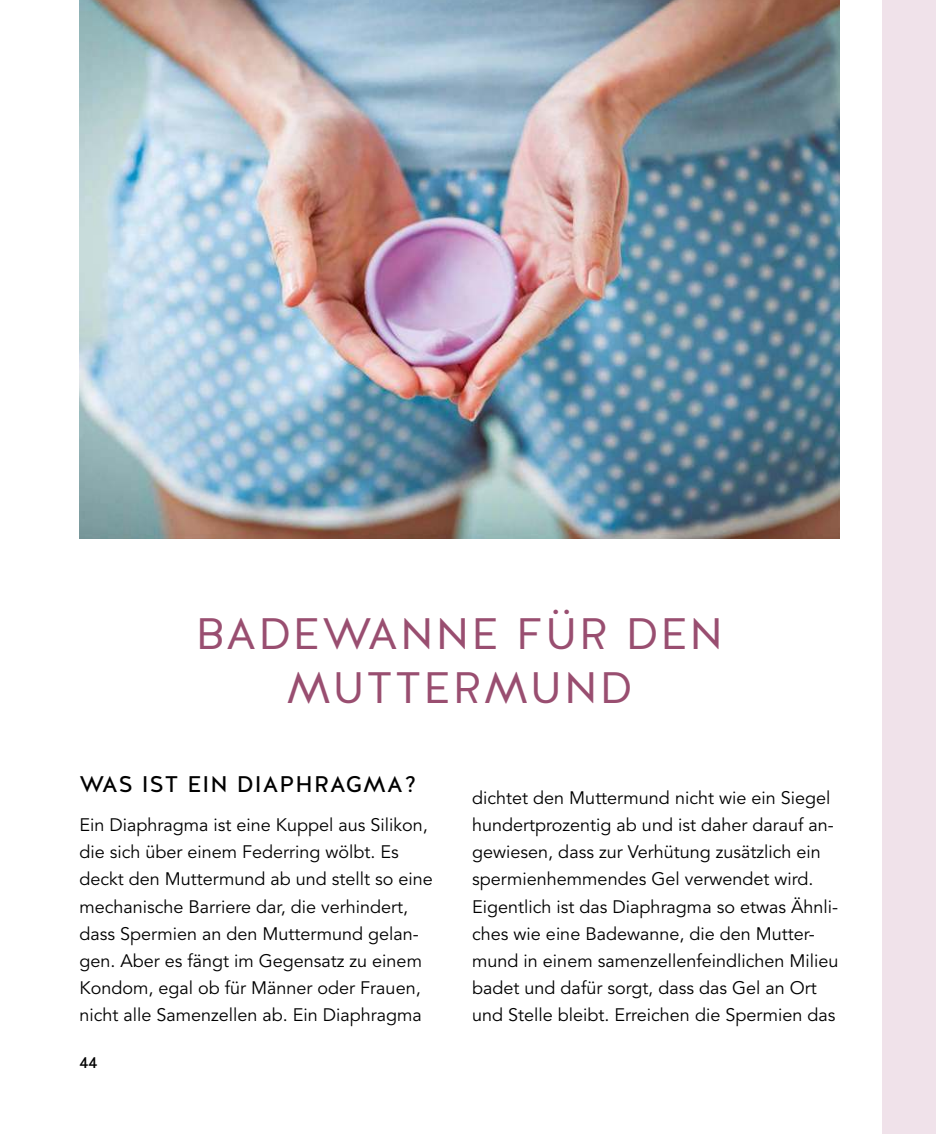
<style>
.page{position:relative;width:936px;height:1134px;background:#fff}
.page>*{position:absolute;margin:0;border:0;box-sizing:border-box;transform-origin:0 0}
.t1{font:44px/54px "Halis GR";letter-spacing:.05em;color:#994e70;text-align:center}
.t2{font:22.6px "Halis GR";letter-spacing:.05em;color:#000}
.t3{font:18px/27.2px "Avenir LT Std";color:#000}
.t4{font:16px "Halis GR";color:#000}
</style>
<div class="page">
<div style="left:882px;top:0;width:53px;height:1134px;background:#f0e2ea"></div>
<img style="left:79px;top:0;width:760px;height:539px">
<h1 class="t1" style="left:196px;top:606px;width:528px">BADEWANNE FÜR DEN<br>MUTTERMUND</h1>
<p class="t2" style="left:79px;top:771px;width:338px">WAS IST EIN DIAPHRAGMA?</p>
<p class="t3" style="left:79px;top:812px;width:355px">Ein Diaphragma ist eine Kuppel aus Silikon, die sich über einem Federring wölbt. Es deckt den Muttermund ab und stellt so eine mechanische Barriere dar, die verhindert, dass Spermien an den Muttermund gelan&shy;gen. Aber es fängt im Gegensatz zu einem Kondom, egal ob für Männer oder Frauen, nicht alle Samenzellen ab. Ein Diaphragma</p>
<p class="t4" style="left:79px;top:1053px;width:19px">44</p>
<p class="t3" style="left:472px;top:785px;width:368px">dichtet den Muttermund nicht wie ein Siegel hundertprozentig ab und ist daher darauf an&shy;gewiesen, dass zur Verhütung zusätzlich ein spermienhemmendes Gel verwendet wird.<br>Eigentlich ist das Diaphragma so etwas Ähnli&shy;ches wie eine Badewanne, die den Mutter&shy;mund in einem samenzellenfeindlichen Milieu badet und dafür sorgt, dass das Gel an Ort und Stelle bleibt. Erreichen die Spermien das</p>
</div>
